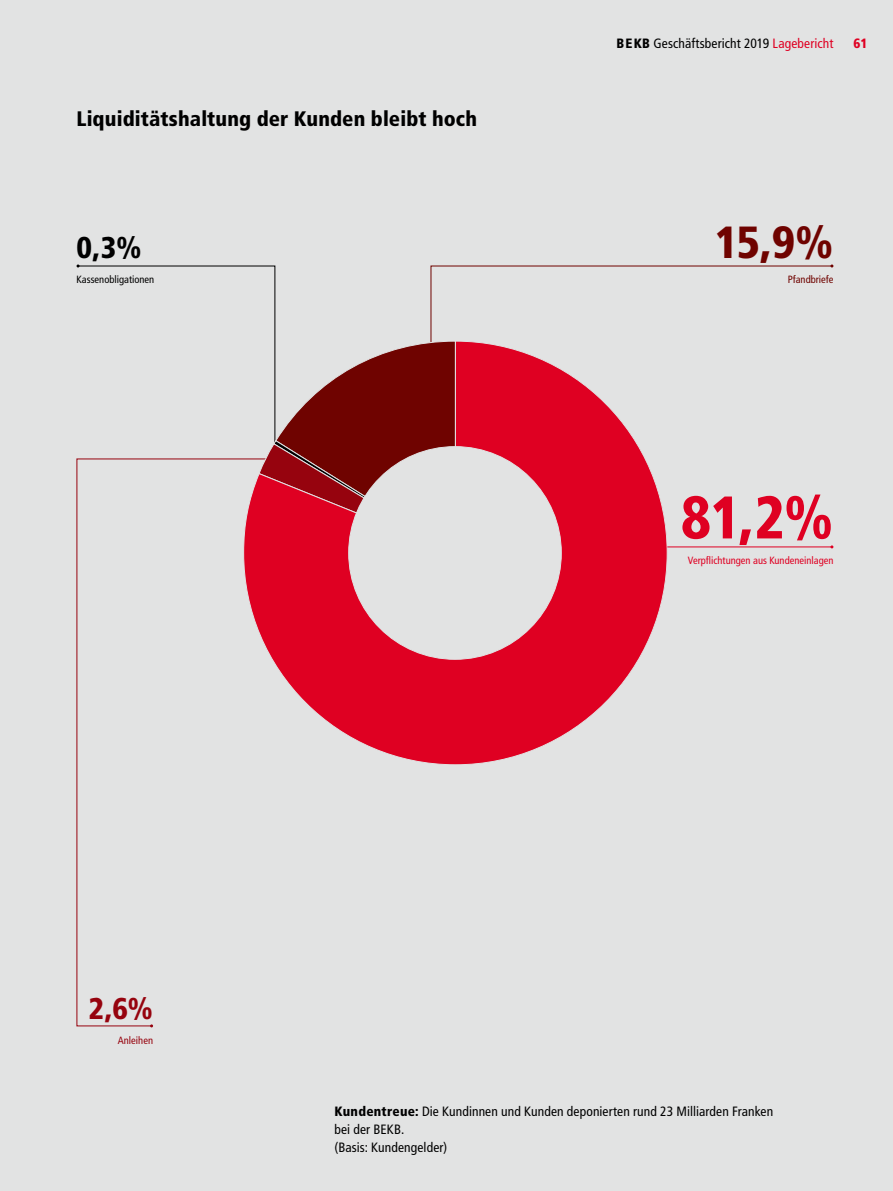
<style>
.page{position:relative;width:893px;height:1191px;background:#e2e3e3}
.page>*{position:absolute;margin:0;border:0;box-sizing:border-box;transform-origin:0 0}
.id312178{font:900 condensed 60px "Frutiger LT Std";color:#df0022}
.id312179{font:900 condensed 45px "Frutiger LT Std";color:#6f0300}
.id312180{font:900 condensed 30px "Frutiger LT Std";color:#000}
.id312180-2{font:900 condensed 30px "Frutiger LT Std";color:#96030e}
.id481357{font:900 condensed 21px "Frutiger LT Std";letter-spacing:.005em;color:#000}
.id312182{font:condensed 13.5px/18px "Frutiger LT Std";letter-spacing:.01em;color:#000}
.t1{font:900 condensed 13.5px "Frutiger LT Std";color:#df0022}
.id312178-2{font:condensed 10.5px "Frutiger LT Std";color:#df0022}
.id312180-3{font:condensed 10.5px "Frutiger LT Std";color:#000}
.id312179-2{font:condensed 10.5px "Frutiger LT Std";color:#6f0300}
.id312180-4{font:condensed 10.5px "Frutiger LT Std";color:#96030e}
.s1{font-weight:900}
.s2{color:#df0022}
</style>
<div class="page">
<svg style="left:76px;top:458px;width:74px;height:568px"></svg>
<svg style="left:77px;top:264px;width:756px;height:290px"></svg>
<svg style="left:243px;top:340px;width:425px;height:425px"></svg>
<div style="left:349px;top:446px;width:212px;height:213px;background:#e2e3e3;border-radius:50%"></div>
<h2 class="id481357" style="left:77px;top:106px;width:402px">Liquiditätshaltung der Kunden bleibt hoch</h2>
<p class="id312180" style="left:77px;top:229px;width:67px">0,3%</p>
<p class="id312180-3" style="left:77px;top:273px;width:79px">Kassenobligationen</p>
<p class="id312182" style="left:616px;top:35px;width:218px"><span class="s1">BEKB</span> Geschäftsbericht 2019 <span class="s2">Lagebericht</span></p>
<p class="t1" style="left:853px;top:36px;width:15px">61</p>
<p class="id312179" style="left:715px;top:215px;width:120px">15,9%</p>
<p class="id312179-2" style="left:788px;top:273px;width:47px">Pfandbriefe</p>
<p class="id312178" style="left:681px;top:481px;width:154px">81,2%</p>
<p class="id312178-2" style="left:688px;top:554px;width:147px">Verpflichtungen aus Kundeneinlagen</p>
<p class="id312180-2" style="left:89px;top:990px;width:66px">2,6%</p>
<p class="id312180-4" style="left:118px;top:1034px;width:37px">Anleihen</p>
<p class="id312182" style="left:334px;top:1102px;width:440px"><span class="s1">Kundentreue:</span> Die Kundinnen und Kunden deponierten rund 23 Milliarden Franken bei der BEKB.<br>(Basis: Kundengelder)</p>
</div>
